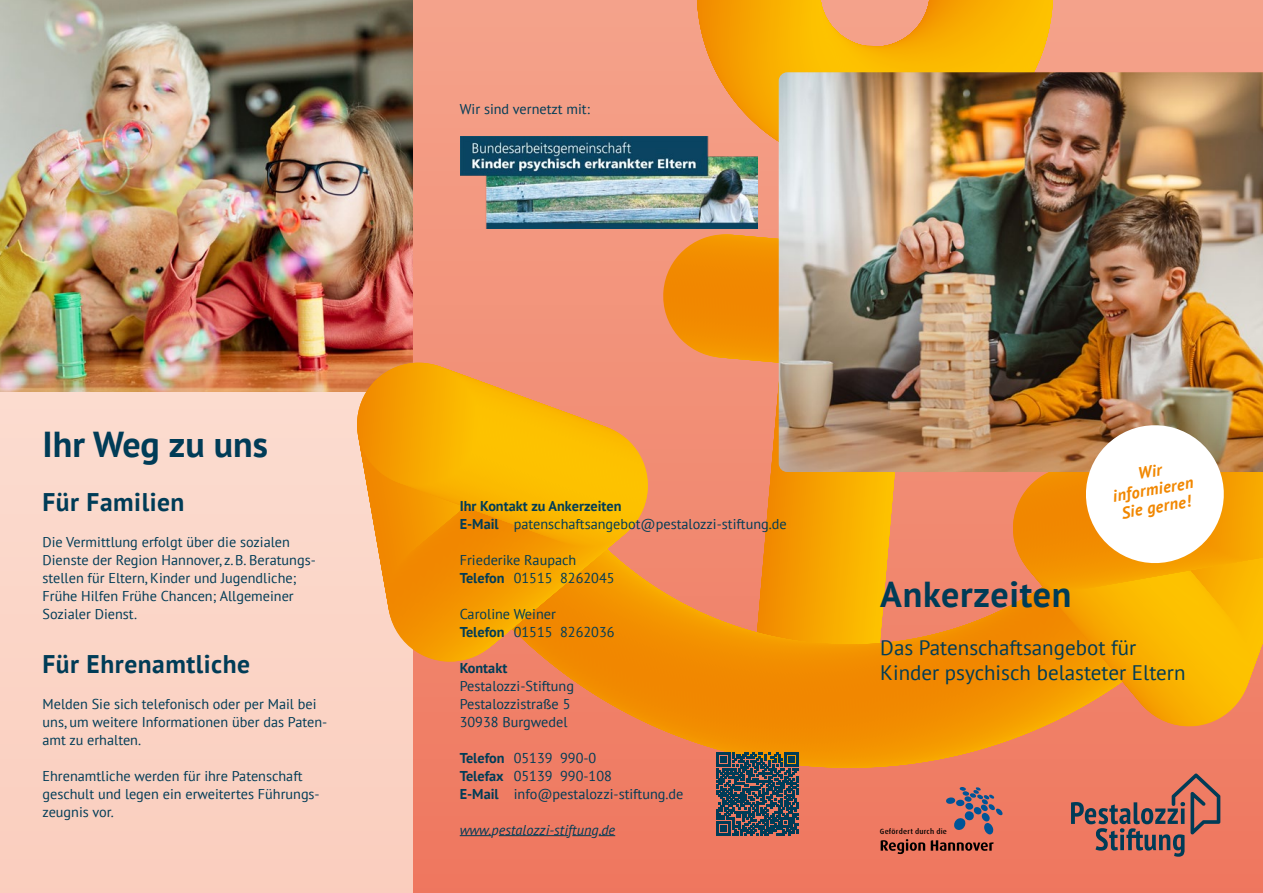
<style>
.page{position:relative;width:1263px;height:893px;background:#fff}
.page>*{position:absolute;margin:0;border:0;box-sizing:border-box;transform-origin:0 0}
.t1{font:700 36px "PT Sans";letter-spacing:.01em;color:#003c57}
.t2{font:700 25.5px "PT Sans";letter-spacing:.02em;color:#003c57}
.t3{font:21px/25.2px "PT Sans";color:#003c57}
.t4{font:italic 700 16.5px/18px "PT Sans";color:#f18700;text-align:center}
.t5{font:14.25px/18px "PT Sans";color:#003c57}
.t6{font:italic 14.25px "PT Sans";color:#003c57}
.t7{font:700 14.25px "PT Sans";color:#003c57}
.t8{font:500 7.5px "Dax Pro";letter-spacing:.035em;color:#000}
.s1{font-weight:700}
</style>
<div class="page">
<div style="left:412px;top:0;width:851px;height:893px;background:#ef775f"></div>
<div style="left:0;top:0;width:412px;height:893px;background:#fbd5c6"></div>
<img style="left:0;top:0;width:354px;height:391px">
<img style="left:354px;top:0;width:909px;height:857px">
<img style="left:460px;top:137px;width:298px;height:92px">
<h1 class="t1" style="left:43px;top:420px;width:227px">Ihr Weg zu uns</h1>
<h2 class="t2" style="left:43px;top:485px;width:143px">Für Familien</h2>
<p class="t5" style="left:43px;top:532px;width:275px">Die Vermittlung erfolgt über die sozialen Dienste der Region Hannover, z.B. Beratungs&shy;stellen für Eltern, Kinder und Jugendliche; Frühe Hilfen Frühe Chancen; Allgemeiner Sozialer Dienst.</p>
<h2 class="t2" style="left:43px;top:647px;width:209px">Für Ehrenamtliche</h2>
<p class="t5" style="left:43px;top:694px;width:286px">Melden Sie sich telefonisch oder per Mail bei uns, um weitere Informationen über das Paten&shy;amt zu erhalten.</p>
<p class="t5" style="left:43px;top:766px;width:279px">Ehrenamtliche werden für ihre Patenschaft geschult und legen ein erweitertes Führungs&shy;zeugnis vor.</p>
<p class="t5" style="left:460px;top:100px;width:132px">Wir sind vernetzt mit:</p>
<p class="t5" style="left:460px;top:496px;width:328px"><span class="s1">Ihr Kontakt zu Ankerzeiten<br>E-Mail</span> patenschaftsangebot@pestalozzi-stiftung.de</p>
<p class="t5" style="left:460px;top:550px;width:156px">Friederike Raupach<br><span class="s1">Telefon</span> 01515 8262045</p>
<p class="t5" style="left:460px;top:604px;width:156px">Caroline Weiner<br><span class="s1">Telefon</span> 01515 8262036</p>
<p class="t7" style="left:460px;top:658px;width:49px">Kontakt</p>
<p class="t5" style="left:460px;top:676px;width:116px">Pestalozzi-Stiftung<br>Pestalozzistraße 5<br>30938 Burgwedel</p>
<p class="t5" style="left:460px;top:748px;width:225px"><span class="s1">Telefon</span> 05139 990-0<br><span class="s1">Telefax</span> 05139 990-108<br><span class="s1">E-Mail</span> info@pestalozzi-stiftung.de</p>
<p class="t6" style="left:460px;top:820px;width:157px">www.pestalozzi-stiftung.de</p>
<h1 class="t1" style="left:880px;top:570px;width:193px">Ankerzeiten</h1>
<p class="t4" style="left:1108px;top:469px;width:83px;rotate:-10deg">Wir informieren<br>Sie gerne!</p>
<h3 class="t3" style="left:880px;top:634px;width:307px">Das Patenschaftsangebot für<br>Kinder psychisch belasteter Eltern</h3>
<p class="t8" style="left:880px;top:827px;width:69px">Gefördert durch die</p>
</div>
